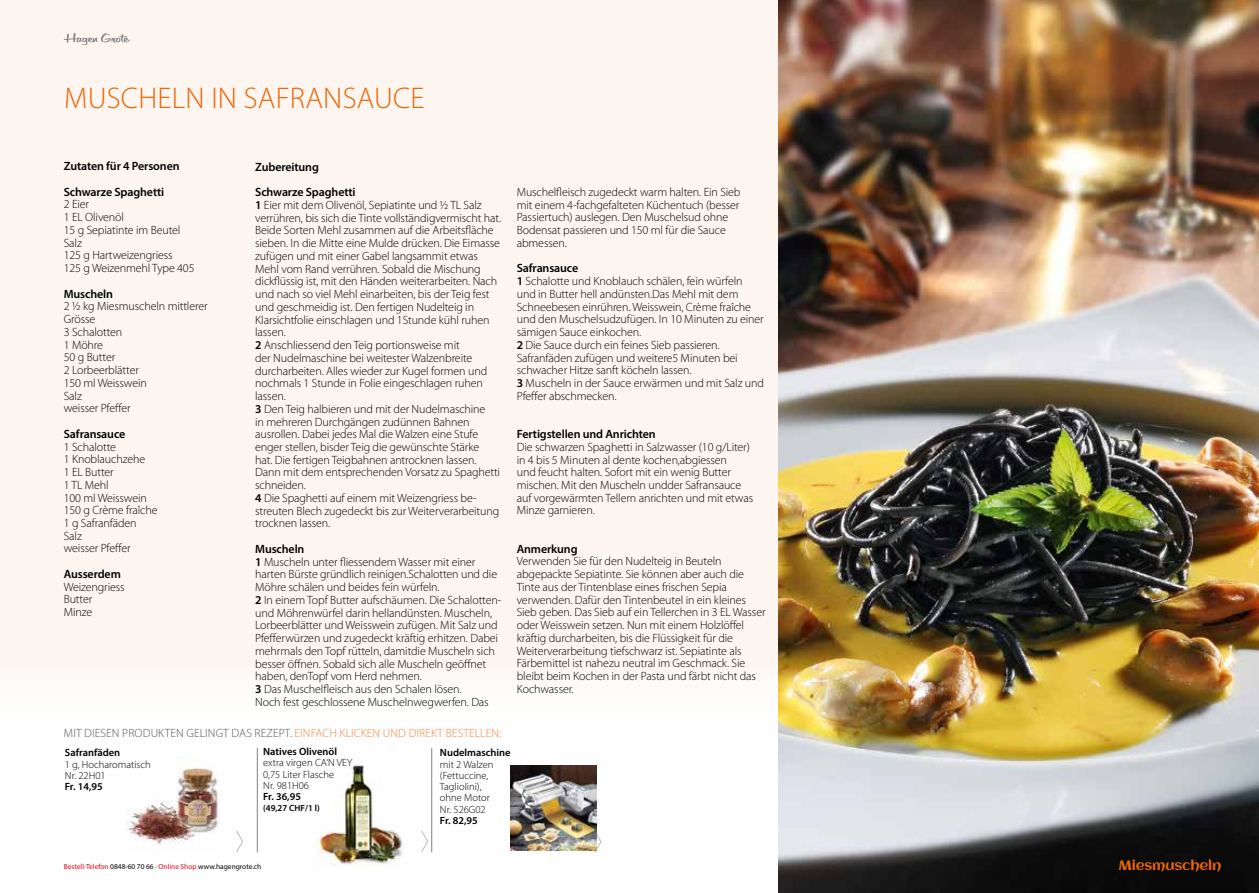
<style>
.page{position:relative;width:1259px;height:893px;background:#fff}
.page>*{position:absolute;margin:0;border:0;box-sizing:border-box;transform-origin:0 0}
.t1{font:300 30px "Myriad Pro";letter-spacing:.01em;color:#ec6608}
.t2{font:13.5px "Aclonica";letter-spacing:-.01em;color:#ec6608}
.t3{font:300 12px/12.8px "Myriad Pro";letter-spacing:-.01em;color:#000}
.t4{font:600 12px/25.5px "Myriad Pro";letter-spacing:-.01em;color:#000}
.t5{font:300 12px "Myriad Pro";letter-spacing:.01em;color:#575756}
.t6{font:300 10.5px/11.2px "Myriad Pro";color:#000}
.t7{font:600 10.5px "Myriad Pro";color:#000}
.t8{font:600 9px "Myriad Pro";color:#000}
.t9{font:7.35px "Myriad Pro";color:#000}
.s1{font-weight:600}
.s2{color:#f1873d}
.s3{color:#e30613}
</style>
<div class="page">
<div style="left:0;top:0;width:887px;height:893px;background:#fdf6f0"></div>
<div style="left:0;top:663px;width:1259px;height:230px;background:#fff"></div>
<hr style="left:257px;top:748px;width:1px;height:104px;background:#7d8386">
<hr style="left:431px;top:748px;width:1px;height:104px;background:#7d8386">
<svg style="left:236px;top:831px;width:8px;height:21px"></svg>
<svg style="left:594px;top:830px;width:8px;height:23px"></svg>
<img style="left:510px;top:765px;width:86px;height:86px">
<svg style="left:421px;top:831px;width:8px;height:21px"></svg>
<img style="left:126px;top:756px;width:96px;height:89px">
<img style="left:316px;top:762px;width:87px;height:105px">
<img style="left:778px;top:0;width:481px;height:893px">
<svg style="left:64px;top:33px;width:66px;height:12px"></svg>
<h1 class="t1" style="left:64px;top:80px;width:362px">MUSCHELN IN SAFRANSAUCE</h1>
<p class="t4" style="left:64px;top:153px;width:117px">Zutaten für 4 Personen<br>Schwarze Spaghetti</p>
<p class="t3" style="left:64px;top:198px;width:132px">2 Eier<br>1 EL Olivenöl<br>15 g Sepiatinte im Beutel<br>Salz<br>125 g Hartweizengriess<br>125 g Weizenmehl Type 405</p>
<p class="t4" style="left:64px;top:280px;width:51px">Muscheln</p>
<p class="t3" style="left:64px;top:300px;width:145px">2 ½ kg Miesmuscheln mittlerer<br>Grösse<br>3 Schalotten<br>1 Möhre<br>50 g Butter<br>2 Lorbeerblätter<br>150 ml Weisswein<br>Salz<br>weisser Pfeffer</p>
<p class="t4" style="left:64px;top:421px;width:63px">Safransauce</p>
<p class="t3" style="left:64px;top:440px;width:95px">1 Schalotte<br>1 Knoblauchzehe<br>1 EL Butter<br>1 TL Mehl<br>100 ml Weisswein<br>150 g Crème fraîche<br>1 g Safranfäden<br>Salz<br>weisser Pfeffer</p>
<p class="t4" style="left:64px;top:561px;width:59px">Ausserdem</p>
<p class="t3" style="left:64px;top:580px;width:62px">Weizengriess<br>Butter<br>Minze</p>
<p class="t4" style="left:255px;top:153px;width:102px">Zubereitung<br>Schwarze Spaghetti</p>
<p class="t3" style="left:255px;top:198px;width:248px"><span class="s1">1</span> Eier mit dem Olivenöl, Sepiatinte und ½ TL Salz verrühren, bis sich die Tinte vollständigvermischt hat.<br>Beide Sorten Mehl zusammen auf die Arbeitsfläche sieben. In die Mitte eine Mulde drücken. Die Eimasse zufügen und mit einer Gabel langsammit etwas Mehl vom Rand verrühren. Sobald die Mischung dickflüssig ist, mit den Händen weiterarbeiten. Nach und nach so viel Mehl einarbeiten, bis der Teig fest und geschmeidig ist. Den fertigen Nudelteig in Klarsichtfolie einschlagen und 1Stunde kühl ruhen lassen.<br><span class="s1">2</span> Anschliessend den Teig portionsweise mit<br>der Nudelmaschine bei weitester Walzenbreite durcharbeiten. Alles wieder zur Kugel formen und nochmals 1 Stunde in Folie eingeschlagen ruhen lassen.<br><span class="s1">3</span> Den Teig halbieren und mit der Nudelmaschine<br>in mehreren Durchgängen zudünnen Bahnen ausrollen. Dabei jedes Mal die Walzen eine Stufe enger stellen, bisder Teig die gewünschte Stärke<br>hat. Die fertigen Teigbahnen antrocknen lassen.<br>Dann mit dem entsprechenden Vorsatz zu Spaghetti schneiden.<br><span class="s1">4</span> Die Spaghetti auf einem mit Weizengriess be&shy;streuten Blech zugedeckt bis zur Weiterverarbeitung trocknen lassen.</p>
<p class="t3" style="left:255px;top:542px;width:248px"><span class="s1">Muscheln<br>1</span> Muscheln unter fliessendem Wasser mit einer harten Bürste gründlich reinigen.Schalotten und die Möhre schälen und beides fein würfeln.<br><span class="s1">2</span> In einem Topf Butter aufschäumen. Die Schalotten&shy;und Möhrenwürfel darin hellandünsten. Muscheln, Lorbeerblätter und Weisswein zufügen. Mit Salz und Pfefferwürzen und zugedeckt kräftig erhitzen. Dabei mehrmals den Topf rütteln, damitdie Muscheln sich besser öffnen. Sobald sich alle Muscheln geöffnet haben, denTopf vom Herd nehmen.<br><span class="s1">3</span> Das Muschelfleisch aus den Schalen lösen.<br>Noch fest geschlossene Muschelnwegwerfen. Das</p>
<p class="t5" style="left:64px;top:726px;width:439px">MIT DIESEN PRODUKTEN GELINGT DAS REZEPT. <span class="s2">EINFACH KLICKEN UND DIREKT BESTELLEN:</span></p>
<p class="t3" style="left:517px;top:185px;width:225px">Muschelfleisch zugedeckt warm halten. Ein Sieb mit einem 4-fachgefalteten Küchentuch (besser Passiertuch) auslegen. Den Muschelsud ohne Bodensat passieren und 150 ml für die Sauce abmessen.</p>
<p class="t3" style="left:517px;top:262px;width:249px"><span class="s1">Safransauce<br>1</span> Schalotte und Knoblauch schälen, fein würfeln und in Butter hell andünsten.Das Mehl mit dem Schneebesen einrühren. Weisswein, Crème fraîche und den Muschelsudzufügen. In 10 Minuten zu einer sämigen Sauce einkochen.<br><span class="s1">2</span> Die Sauce durch ein feines Sieb passieren.<br>Safranfäden zufügen und weitere5 Minuten bei schwacher Hitze sanft köcheln lassen.<br><span class="s1">3</span> Muscheln in der Sauce erwärmen und mit Salz und Pfeffer abschmecken.</p>
<p class="t4" style="left:517px;top:421px;width:140px">Fertigstellen und Anrichten</p>
<p class="t3" style="left:517px;top:440px;width:238px">Die schwarzen Spaghetti in Salzwasser (10 g/Liter) in 4 bis 5 Minuten al dente kochen,abgiessen<br>und feucht halten. Sofort mit ein wenig Butter mischen. Mit den Muscheln undder Safransauce auf vorgewärmten Tellern anrichten und mit etwas Minze garnieren.</p>
<p class="t4" style="left:517px;top:536px;width:62px">Anmerkung</p>
<p class="t3" style="left:517px;top:555px;width:250px">Verwenden Sie für den Nudelteig in Beuteln abgepackte Sepiatinte. Sie können aber auch die Tinte aus der Tintenblase eines frischen Sepia verwenden. Dafür den Tintenbeutel in ein kleines Sieb geben. Das Sieb auf ein Tellerchen in 3 EL Wasser oder Weisswein setzen. Nun mit einem Holzlöffel kräftig durcharbeiten, bis die Flüssigkeit für die Weiterverarbeitung tiefschwarz ist. Sepiatinte als Färbemittel ist nahezu neutral im Geschmack. Sie bleibt beim Kochen in der Pasta und färbt nicht das Kochwasser.</p>
<p class="t7" style="left:65px;top:746px;width:57px">Safranfäden</p>
<p class="t6" style="left:65px;top:758px;width:87px">1 g, Hocharomatisch<br>Nr. 22H01</p>
<p class="t7" style="left:65px;top:780px;width:39px">Fr. 14,95</p>
<p class="t7" style="left:263px;top:745px;width:75px">Natives Olivenöl</p>
<p class="t6" style="left:263px;top:757px;width:91px">extra virgen CA‘N VEY<br>0,75 Liter Flasche<br>Nr. 981H06</p>
<p class="t7" style="left:263px;top:790px;width:39px">Fr. 36,95</p>
<p class="t8" style="left:263px;top:803px;width:58px">(49,27 CHF/1 l)</p>
<p class="t7" style="left:440px;top:746px;width:72px">Nudelmaschine</p>
<p class="t6" style="left:440px;top:758px;width:55px">mit 2 Walzen (Fettuccine,<br>Tagliolini), ohne Motor<br>Nr. 526G02</p>
<p class="t7" style="left:440px;top:813px;width:39px">Fr. 82,95</p>
<p class="t9" style="left:64px;top:862px;width:199px"><span class="s3">Bestell-Telefon</span> 0848-60 70 66 · <span class="s3">Online Shop</span> www.hagengrote.ch</p>
<p class="t2" style="left:1118px;top:856px;width:104px">Miesmuscheln</p>
</div>
